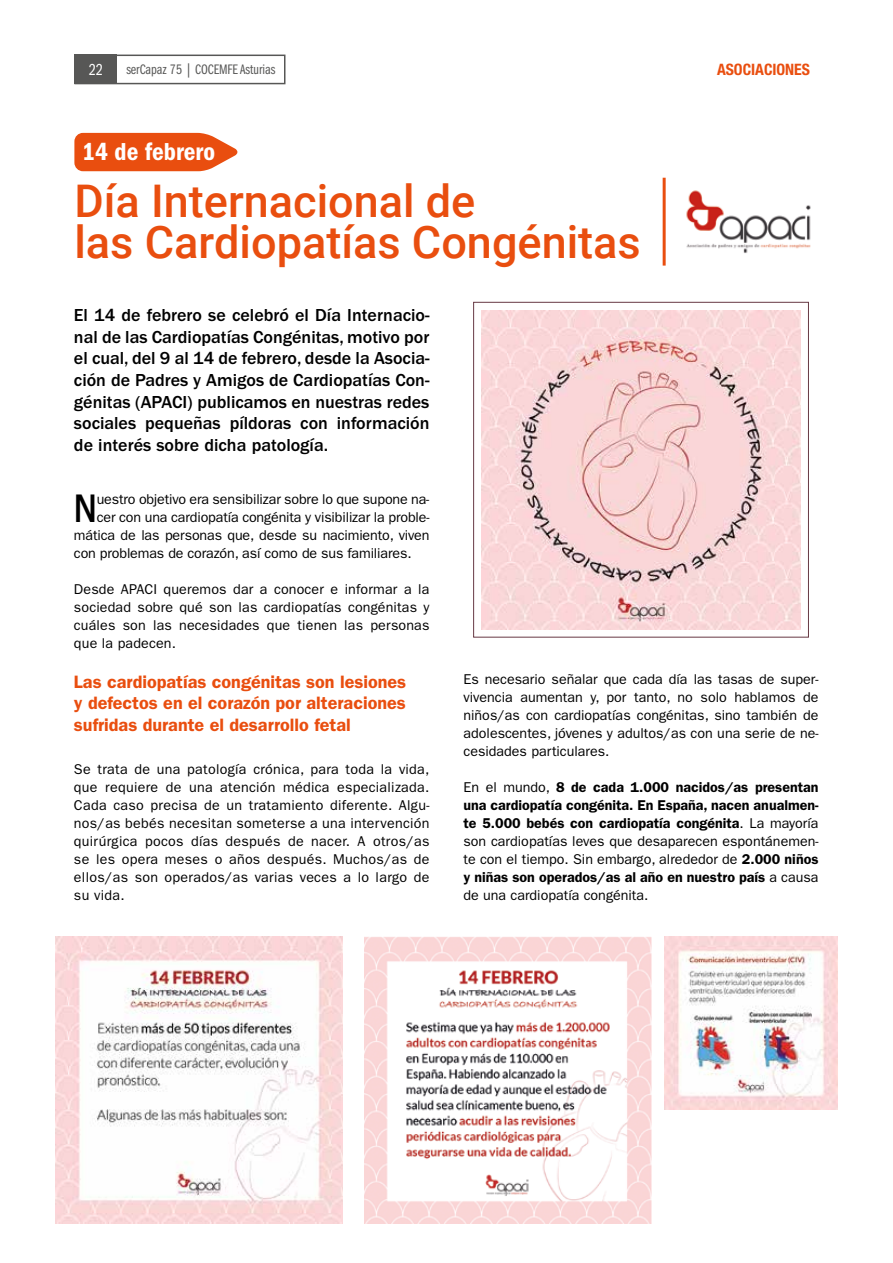
<style>
.page{position:relative;width:893px;height:1263px;background:#fff}
.page>*{position:absolute;margin:0;border:0;box-sizing:border-box;transform-origin:0 0}
.t1{font:500 45px/40.5px "Roboto";color:#e94e0f}
.t2{font:500 condensed 41.25px "ITC Franklin Gothic Std";color:#000}
.t3{font:25.35px "ITC Franklin Gothic Std Dm Cd";color:#fff}
.t4{font:500 18px/21.6px "ITC Franklin Gothic Std";color:#000;text-align:justify}
.t5{font:600 18px/21.6px "ITC Franklin Gothic Std";color:#e94e0f;text-align:justify}
.t6{font:16.5px "ITC Franklin Gothic Std Bk Cp";color:#fff}
.t7{font:700 condensed 15.75px "Helvetica Neue LT Std";color:#e94e0f}
.t8{font:14.25px/18px "ITC Franklin Gothic Std";letter-spacing:-.01em;color:#000;text-align:justify}
.t9{font:600 14.25px/18px "ITC Franklin Gothic Std";color:#000;text-align:justify}
.t10{font:14.25px "ITC Franklin Gothic Std Bk Cp";color:#575756}
.s1{font-weight:400}
</style>
<div class="page">
<div style="left:74px;top:55px;width:211px;height:29px;border:2px solid #575756"></div>
<div style="left:74px;top:55px;width:43px;height:29px;background:#575756"></div>
<img style="left:686px;top:190px;width:125px;height:63px">
<hr style="left:663px;top:178px;width:3px;height:88px;background:#e94e0f">
<svg style="left:74px;top:133px;width:164px;height:38px;background:#eb5f26"></svg>
<img style="left:482px;top:310px;width:318px;height:319px">
<div style="left:473px;top:302px;width:336px;height:335px;border:1px solid #673944"></div>
<img style="left:56px;top:936px;width:287px;height:287px">
<img style="left:665px;top:936px;width:172px;height:173px">
<img style="left:365px;top:937px;width:287px;height:286px">
<p class="t6" style="left:89px;top:61px;width:16px">22</p>
<p class="t10" style="left:126px;top:62px;width:150px">serCapaz 75 | COCEMFE Asturias</p>
<p class="t7" style="left:717px;top:60px;width:95px">ASOCIACIONES</p>
<h3 class="t3" style="left:82px;top:137px;width:134px">14 de febrero</h3>
<h1 class="t1" style="left:74px;top:179px;width:568px">Día Internacional de<br>las Cardiopatías Congénitas</h1>
<p class="t4" style="left:74px;top:305px;width:357px">El 14 de febrero se celebró el Día Internacio&shy;nal de las Cardiopatías Congénitas, motivo por el cual, del 9 al 14 de febrero, desde la Asocia&shy;ción de Padres y Amigos de Cardiopatías Con&shy;génitas (APACI) publicamos en nuestras redes sociales pequeñas píldoras con información de interés sobre dicha patología.</p>
<h2 class="t2" style="left:74px;top:485px;width:25px">N</h2>
<p class="t8" style="left:97px;top:490px;width:334px">uestro objetivo era sensibilizar sobre lo que supone na-</p>
<p class="t8" style="left:97px;top:508px;width:334px">cer con una cardiopatía congénita y visibilizar la proble-</p>
<p class="t8" style="left:74px;top:526px;width:357px">mática de las personas que, desde su nacimiento, viven</p>
<p class="t8" style="left:74px;top:544px;width:339px">con problemas de corazón, así como de sus familiares.</p>
<p class="t8" style="left:74px;top:580px;width:357px">Desde APACI queremos dar a conocer e informar a la sociedad sobre qué son las cardiopatías congénitas y cuáles son las necesidades que tienen las personas que la padecen.</p>
<p class="t5" style="left:74px;top:671px;width:334px">Las cardiopatías congénitas son lesiones y defectos en el corazón por alteraciones sufridas durante el desarrollo fetal</p>
<p class="t8" style="left:74px;top:760px;width:357px">Se trata de una patología crónica, para toda la vida, que requiere de una atención médica especializada.<br>Cada caso precisa de un tratamiento diferente. Algu&shy;nos/as bebés necesitan someterse a una intervención quirúrgica pocos días después de nacer. A otros/as se les opera meses o años después. Muchos/as de ellos/as son operados/as varias veces a lo largo de su vida.</p>
<p class="t8" style="left:463px;top:670px;width:357px">Es necesario señalar que cada día las tasas de super&shy;vivencia aumentan y, por tanto, no solo hablamos de niños/as con cardiopatías congénitas, sino también de adolescentes, jóvenes y adultos/as con una serie de ne&shy;cesidades particulares.</p>
<p class="t9" style="left:463px;top:778px;width:357px"><span class="s1">En el mundo,</span> 8 de cada 1.000 nacidos/as presentan una cardiopatía congénita. En España, nacen anualmen&shy;te 5.000 bebés con cardiopatía congénita<span class="s1">. La mayoría son cardiopatías leves que desaparecen espontánemen&shy;te con el tiempo. Sin embargo, alrededor de</span> 2.000 niños y niñas son operados/as al año en nuestro país <span class="s1">a causa de una cardiopatía congénita.</span></p>
</div>
